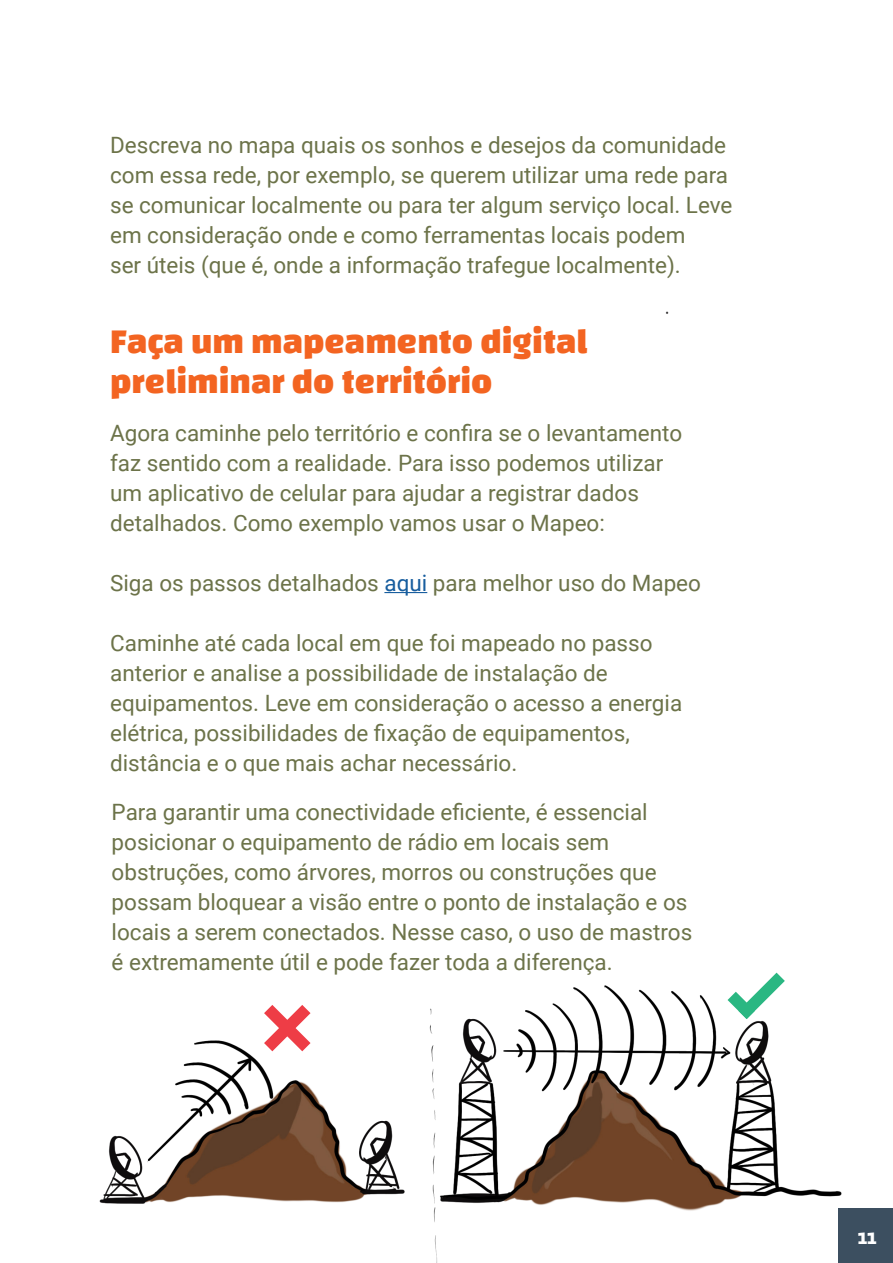
<style>
.page{position:relative;width:893px;height:1263px;background:#fff}
.page>*{position:absolute;margin:0;border:0;box-sizing:border-box;transform-origin:0 0}
.t1{font:36px/40.5px "Changa";color:#f36421}
.t2{font:22.5px/30px "Roboto";color:#6c7349}
.t3{font:18px "Changa";color:#fff}
.s1{color:#175d9e}
</style>
<div class="page">
<img style="left:99px;top:311px;width:794px;height:952px">
<hr style="left:384px;top:592px;width:43px;height:1px;background:#175d9e">
<svg style="left:727px;top:973px;width:58px;height:46px"></svg>
<svg style="left:264px;top:1005px;width:46px;height:46px"></svg>
<p class="t2" style="left:110px;top:129px;width:624px">Descreva no mapa quais os sonhos e desejos da comunidade com essa rede, por exemplo, se querem utilizar uma rede para se comunicar localmente ou para ter algum serviço local. Leve em consideração onde e como ferramentas locais podem<br>ser úteis (que é, onde a informação trafegue localmente).</p>
<p class="t1" style="left:110px;top:320px;width:479px">Faça um mapeamento digital preliminar do território</p>
<p class="t2" style="left:110px;top:417px;width:574px">Agora caminhe pelo território e confira se o levantamento faz sentido com a realidade. Para isso podemos utilizar um aplicativo de celular para ajudar a registrar dados detalhados. Como exemplo vamos usar o Mapeo:</p>
<p class="t2" style="left:110px;top:567px;width:592px">Siga os passos detalhados <span class="s1">aqui</span> para melhor uso do Mapeo</p>
<p class="t2" style="left:110px;top:627px;width:574px">Caminhe até cada local em que foi mapeado no passo anterior e analise a possibilidade de instalação de equipamentos. Leve em consideração o acesso a energia elétrica, possibilidades de fixação de equipamentos, distância e o que mais achar necessário.</p>
<p class="t2" style="left:112px;top:796px;width:582px">Para garantir uma conectividade eficiente, é essencial posicionar o equipamento de rádio em locais sem obstruções, como árvores, morros ou construções que possam bloquear a visão entre o ponto de instalação e os locais a serem conectados. Nesse caso, o uso de mastros é extremamente útil e pode fazer toda a diferença.</p>
<p class="t3" style="left:858px;top:1227px;width:20px">11</p>
</div>
